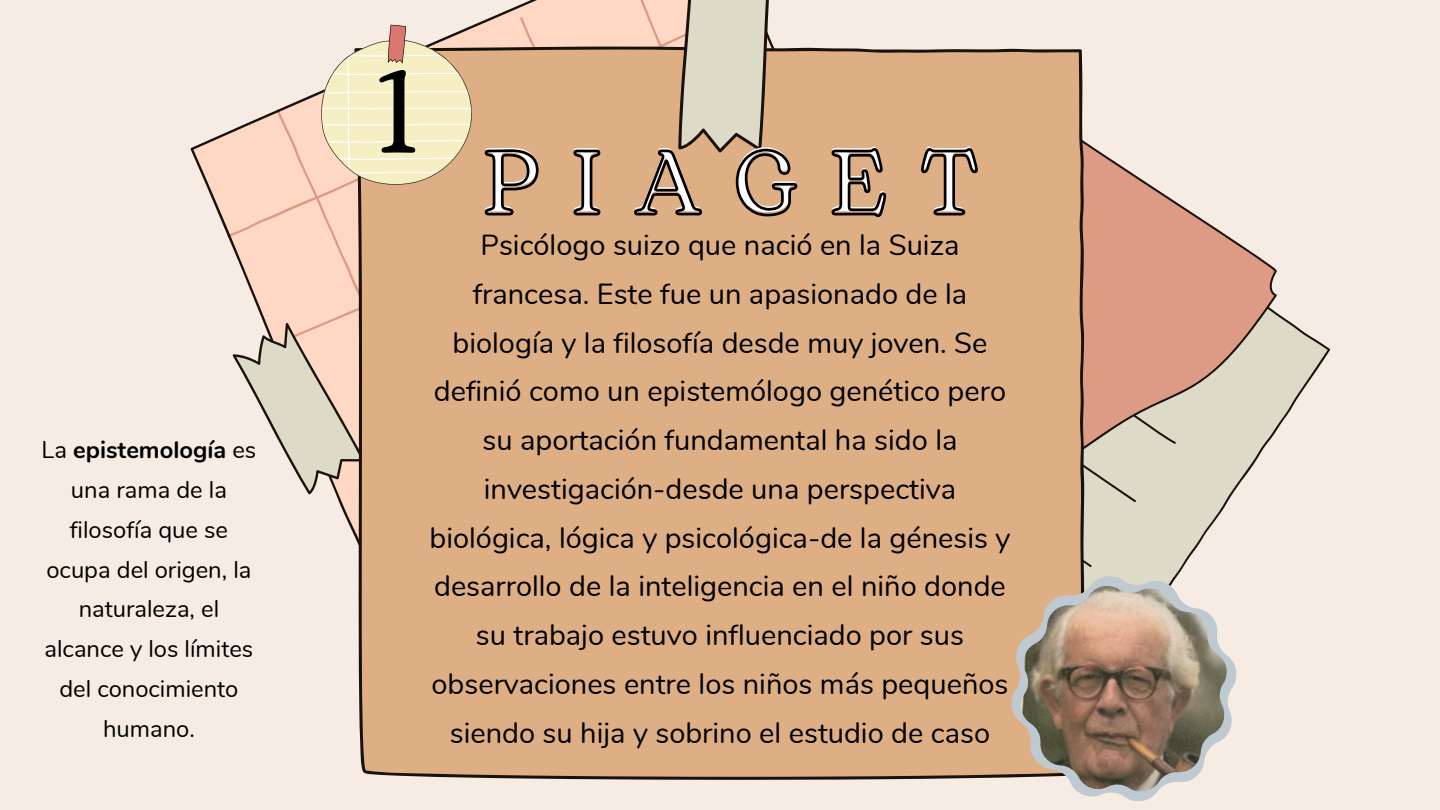
<style>
.page{position:relative;width:1440px;height:810px;background:#f6ece3}
.page>*{position:absolute;margin:0;border:0;box-sizing:border-box;transform-origin:0 0}
.t1{font:117px "Bogart";color:#000}
.t2{font:90px "Bogart";letter-spacing:.37em;color:#fcfdff}
.t3{font:29px/48.8px "Nunito";color:#000;text-align:center}
.t4{font:23.8px/39.8px "Nunito";color:#000;text-align:center}
.s1{font-weight:700}
</style>
<div class="page">
<svg style="left:1086px;top:142px;width:244px;height:433px"></svg>
<svg style="left:190px;top:93px;width:164px;height:442px"></svg>
<div style="left:354px;top:20px;width:732px;height:760px;background:#deaf85"></div>
<div style="left:472px;top:229px;width:517px;height:417px;background:#deaf85"></div>
<svg style="left:483px;top:0;width:573px;height:219px"></svg>
<svg style="left:316px;top:25px;width:156px;height:163px"></svg>
<svg style="left:1008px;top:575px;width:229px;height:226px"></svg>
<img style="left:1018px;top:585px;width:212px;height:210px">
<p class="t4" style="left:42px;top:431px;width:216px">La <span class="s1">epistemología</span> es una rama de la filosofía que se ocupa del origen, la naturaleza, el alcance y los límites del conocimiento humano.</p>
<h1 class="t1" style="left:377px;top:29px;width:44px">1</h1>
<h2 class="t2" style="left:483px;top:116px;width:496px">PIAGET</h2>
<p class="t3" style="left:429px;top:221px;width:583px">Psicólogo suizo que nació en la Suiza francesa. Este fue un apasionado de la biología y la filosofía desde muy joven. Se definió como un epistemólogo genético pero su aportación fundamental ha sido la investigación-desde una perspectiva biológica, lógica y psicológica-de la génesis y desarrollo de la inteligencia en el niño donde su trabajo estuvo influenciado por sus observaciones entre los niños más pequeños siendo su hija y sobrino el estudio de caso</p>
</div>
